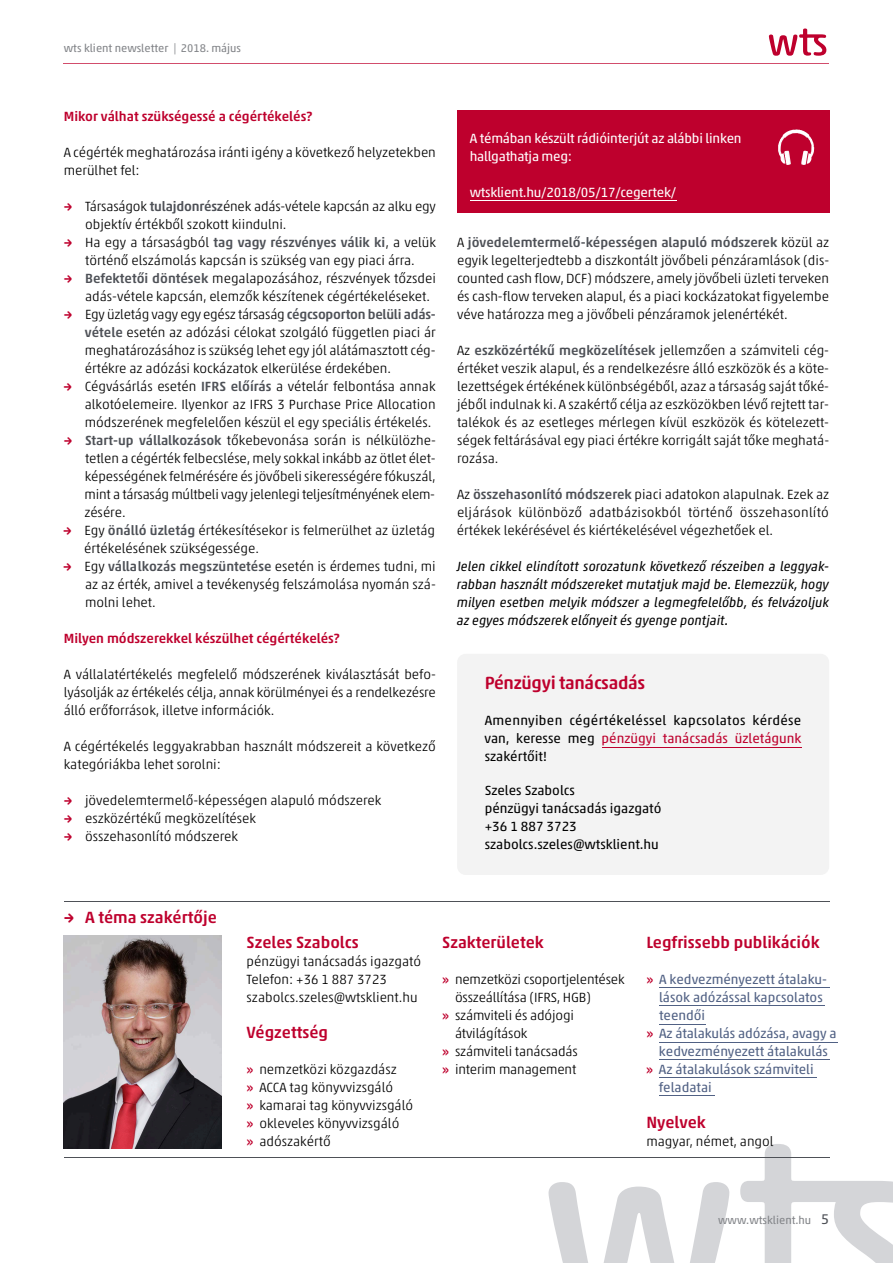
<style>
.page{position:relative;width:893px;height:1263px;background:#fff}
.page>*{position:absolute;margin:0;border:0;box-sizing:border-box;transform-origin:0 0}
.t1{font:500 18px "Akko Rounded Pro";letter-spacing:-.015em;color:#be002d}
.t2{font:500 16.5px "Akko Pro";color:#be002d}
.t3{font:300 13.5px/18px "Akko Pro";color:#000;text-align:justify}
.t4{font:italic 13.5px/18px "Akko Pro";color:#000;text-align:justify}
.t5{font:13.5px/18px "Akko Pro";color:#000;text-align:justify}
.t6{font:13.5px "Akko Pro";color:#516184}
.t7{font:13.5px/18px "Akko Pro";letter-spacing:-.015em;color:#fff}
.t8{font:500 13.5px "Akko Pro";color:#be002d}
.t9{font:11.25px "Akko Pro";color:#838589}
.s1{font-family:"Akko Rounded Pro";font-weight:500;color:#be002d}
.s2{font-weight:500;color:#4e5157}
.s3{color:#be002d}
.s4{font-family:"Akko Rounded Pro"}
.s5{font-weight:500;color:#be002d}
.s6{font-size:14.25px;color:#4e5157}
</style>
<div class="page">
<svg style="left:769px;top:29px;width:57px;height:27px"></svg>
<hr style="left:64px;top:64px;width:765px;height:1px;background:#d24d6c">
<svg style="left:549px;top:1182px;width:180px;height:81px"></svg>
<svg style="left:740px;top:1144px;width:153px;height:119px"></svg>
<div style="left:457px;top:654px;width:372px;height:221px;background:#f3f3f3;border-radius:9px"></div>
<hr style="left:602px;top:747px;width:199px;height:1px;background:#be002d">
<img style="left:64px;top:936px;width:157px;height:212px">
<hr style="left:64px;top:901px;width:765px;height:1px;background:#4e5157">
<hr style="left:64px;top:1157px;width:765px;height:1px;background:#4e5157">
<hr style="left:659px;top:987px;width:170px;height:1px;background:#516184">
<hr style="left:659px;top:1005px;width:166px;height:1px;background:#516184">
<hr style="left:659px;top:1024px;width:47px;height:1px;background:#516184">
<hr style="left:659px;top:1042px;width:179px;height:1px;background:#516184">
<hr style="left:659px;top:1059px;width:170px;height:1px;background:#516184">
<hr style="left:659px;top:1077px;width:157px;height:1px;background:#516184">
<div style="left:457px;top:111px;width:372px;height:102px;background:#be002d"></div>
<img style="left:778px;top:129px;width:36px;height:36px">
<hr style="left:470px;top:201px;width:206px;height:1px;background:#fff">
<hr style="left:659px;top:1095px;width:55px;height:1px;background:#516184">
<p class="t9" style="left:64px;top:42px;width:179px">wts klient newsletter | 2018. május</p>
<p class="t8" style="left:64px;top:108px;width:250px">Mikor válhat szükségessé a cégértékelés?</p>
<p class="t3" style="left:64px;top:143px;width:374px">A cégérték meghatározása iránti igény a következő helyzetekben merülhet fel:</p>
<p class="t3" style="left:85px;top:197px;width:352px;text-indent:-21px"><span class="s1">→</span> Társaságok <span class="s2">tulajdonrész</span>ének adás-vétele kapcsán az alku egy objektív értékből szokott kiindulni.</p>
<p class="t3" style="left:64px;top:233px;width:374px;text-align:center"><span class="s1">→</span> Ha egy a társaságból <span class="s2">tag vagy részvényes válik ki</span>, a velük történő elszámolás kapcsán is szükség van egy piaci árra.</p>
<p class="t3" style="left:85px;top:269px;width:352px;text-indent:-21px"><span class="s1">→</span> <span class="s2">Befektetői döntések</span> megalapozásához, részvények tőzsdei adás-vétele kapcsán, elemzők készítenek cégértékeléseket.</p>
<p class="t3" style="left:85px;top:305px;width:352px;text-indent:-21px"><span class="s1">→</span> Egy üzletág vagy egy egész társaság <span class="s2">cégcsoporton belüli adás&shy;vétele</span> esetén az adózási célokat szolgáló független piaci ár meghatározásához is szükség lehet egy jól alátámasztott cég&shy;értékre az adózási kockázatok elkerülése érdekében.</p>
<p class="t3" style="left:85px;top:377px;width:352px;text-indent:-21px"><span class="s1">→</span> Cégvásárlás esetén <span class="s2">IFRS előírás</span> a vételár felbontása annak alkotóelemeire. Ilyenkor az IFRS 3 Purchase Price Allocation módszerének megfelelően készül el egy speciális értékelés.</p>
<p class="t3" style="left:84px;top:431px;width:353px;text-indent:-21px"><span class="s1">→</span> <span class="s2">Start-up vállalkozások</span> tőkebevonása során is nélkülözhe&shy;tetlen a cégérték felbecslése, mely sokkal inkább az ötlet élet&shy;képességének felmérésére és jövőbeli sikerességére fókuszál, mint a társaság múltbeli vagy jelenlegi teljesítményének elem&shy;zésére.</p>
<p class="t3" style="left:84px;top:521px;width:352px;text-indent:-21px"><span class="s1">→</span> Egy <span class="s2">önálló üzletág</span> értékesítésekor is felmerülhet az üzletág értékelésének szükségessége.</p>
<p class="t3" style="left:85px;top:557px;width:352px;text-indent:-22px"><span class="s1">→</span> Egy <span class="s2">vállalkozás megszüntetése</span> esetén is érdemes tudni, mi az az érték, amivel a tevékenység felszámolása nyomán szá&shy;molni lehet.</p>
<p class="t8" style="left:64px;top:630px;width:278px">Milyen módszerekkel készülhet cégértékelés?</p>
<p class="t3" style="left:64px;top:665px;width:374px">A vállalatértékelés megfelelő módszerének kiválasztását befo&shy;lyásolják az értékelés célja, annak körülményei és a rendelkezésre álló erőforrások, illetve információk.</p>
<p class="t3" style="left:64px;top:737px;width:374px">A cégértékelés leggyakrabban használt módszereit a következő kategóriákba lehet sorolni:</p>
<p class="t3" style="left:64px;top:791px;width:319px"><span class="s1">→</span> jövedelemtermelő-képességen alapuló módszerek</p>
<p class="t3" style="left:64px;top:809px;width:194px"><span class="s1">→</span> eszközértékű megközelítések</p>
<p class="t3" style="left:64px;top:827px;width:176px"><span class="s1">→</span> összehasonlító módszerek</p>
<p class="t7" style="left:470px;top:129px;width:273px">A témában készült rádióinterjút az alábbi linken hallgathatja meg:</p>
<p class="t7" style="left:470px;top:183px;width:208px">wtsklient.hu/2018/05/17/cegertek/</p>
<p class="t3" style="left:457px;top:233px;width:374px">A <span class="s2">jövedelemtermelő-képességen alapuló módszerek</span> közül az egyik legelterjedtebb a diszkontált jövőbeli pénzáramlások (dis&shy;counted cash flow, DCF) módszere, amely jövőbeli üzleti terveken és cash-flow terveken alapul, és a piaci kockázatokat figyelembe véve határozza meg a jövőbeli pénzáramok jelenértékét.</p>
<p class="t3" style="left:457px;top:341px;width:374px">Az <span class="s2">eszközértékű megközelítések</span> jellemzően a számviteli cég&shy;értéket veszik alapul, és a rendelkezésre álló eszközök és a köte&shy;lezettségek értékének különbségéből, azaz a társaság saját tőké&shy;jéből indulnak ki. A szakértő célja az eszközökben lévő rejtett tar&shy;talékok és az esetleges mérlegen kívül eszközök és kötelezett&shy;ségek feltárásával egy piaci értékre korrigált saját tőke meghatá&shy;rozása.</p>
<p class="t3" style="left:457px;top:485px;width:374px">Az <span class="s2">összehasonlító módszerek</span> piaci adatokon alapulnak. Ezek az eljárások különböző adatbázisokból történő összehasonlító értékek lekérésével és kiértékelésével végezhetőek el.</p>
<p class="t4" style="left:457px;top:557px;width:374px">Jelen cikkel elindított sorozatunk következő részeiben a leggyak&shy;rabban használt módszereket mutatjuk majd be. Elemezzük, hogy milyen esetben melyik módszer a legmegfelelőbb, és felvázoljuk az egyes módszerek előnyeit és gyenge pontjait.</p>
<h1 class="t1" style="left:485px;top:671px;width:162px">Pénzügyi tanácsadás</h1>
<p class="t5" style="left:484px;top:711px;width:318px">Amennyiben cégértékeléssel kapcsolatos kérdése van, keresse meg <span class="s3">pénzügyi tanácsadás üzletágunk </span>szakértőit!</p>
<p class="t5" style="left:485px;top:781px;width:178px;text-align:left">Szeles Szabolcs<br>pénzügyi tanácsadás igazgató +36 1 887 3723 szabolcs.szeles@wtsklient.hu</p>
<p class="t2" style="left:64px;top:907px;width:155px"><span class="s4">→</span> A téma szakértője</p>
<p class="t2" style="left:247px;top:932px;width:114px">Szeles Szabolcs</p>
<p class="t3" style="left:247px;top:952px;width:176px;text-align:left">pénzügyi tanácsadás igazgató<br>Telefon: +36 1 887 3723 szabolcs.szeles@wtsklient.hu</p>
<p class="t2" style="left:247px;top:1022px;width:83px">Végzettség</p>
<p class="t3" style="left:247px;top:1060px;width:168px;text-align:left"><span class="s5">»</span> nemzetközi közgazdász<br><span class="s5">»</span> ACCA tag könyvvizsgáló<br><span class="s5">»</span> kamarai tag könyvvizsgáló <span class="s5">»</span> okleveles könyvvizsgáló<br><span class="s5">»</span> adószakértő</p>
<p class="t2" style="left:442px;top:932px;width:103px">Szakterületek</p>
<p class="t3" style="left:442px;top:970px;width:184px"><span class="s5">»</span> nemzetközi csoportjelentések</p>
<p class="t3" style="left:455px;top:988px;width:138px">összeállítása (IFRS, HGB)</p>
<p class="t3" style="left:442px;top:1006px;width:133px"><span class="s5">»</span> számviteli és adójogi</p>
<p class="t3" style="left:455px;top:1024px;width:74px">átvilágítások</p>
<p class="t3" style="left:442px;top:1042px;width:137px"><span class="s5">»</span> számviteli tanácsadás</p>
<p class="t3" style="left:442px;top:1060px;width:136px"><span class="s5">»</span> interim management</p>
<p class="t2" style="left:646px;top:932px;width:175px">Legfrissebb publikációk</p>
<p class="t6" style="left:646px;top:971px;width:182px"><span class="s5">»</span> A kedvezményezett átalaku-</p>
<p class="t6" style="left:659px;top:989px;width:165px">lások adózással kapcsolatos</p>
<p class="t6" style="left:659px;top:1007px;width:48px">teendői</p>
<p class="t6" style="left:646px;top:1025px;width:192px"><span class="s5">»</span> Az átalakulás adózása, avagy a</p>
<p class="t6" style="left:659px;top:1043px;width:170px">kedvezményezett átalakulás</p>
<p class="t6" style="left:646px;top:1061px;width:169px"><span class="s5">»</span> Az átalakulások számviteli</p>
<p class="t6" style="left:659px;top:1079px;width:54px">feladatai</p>
<p class="t2" style="left:646px;top:1112px;width:61px">Nyelvek</p>
<p class="t3" style="left:646px;top:1132px;width:129px">magyar, német, angol</p>
<p class="t9" style="left:718px;top:1213px;width:113px">www.wtsklient.hu <span class="s6">5</span></p>
</div>
